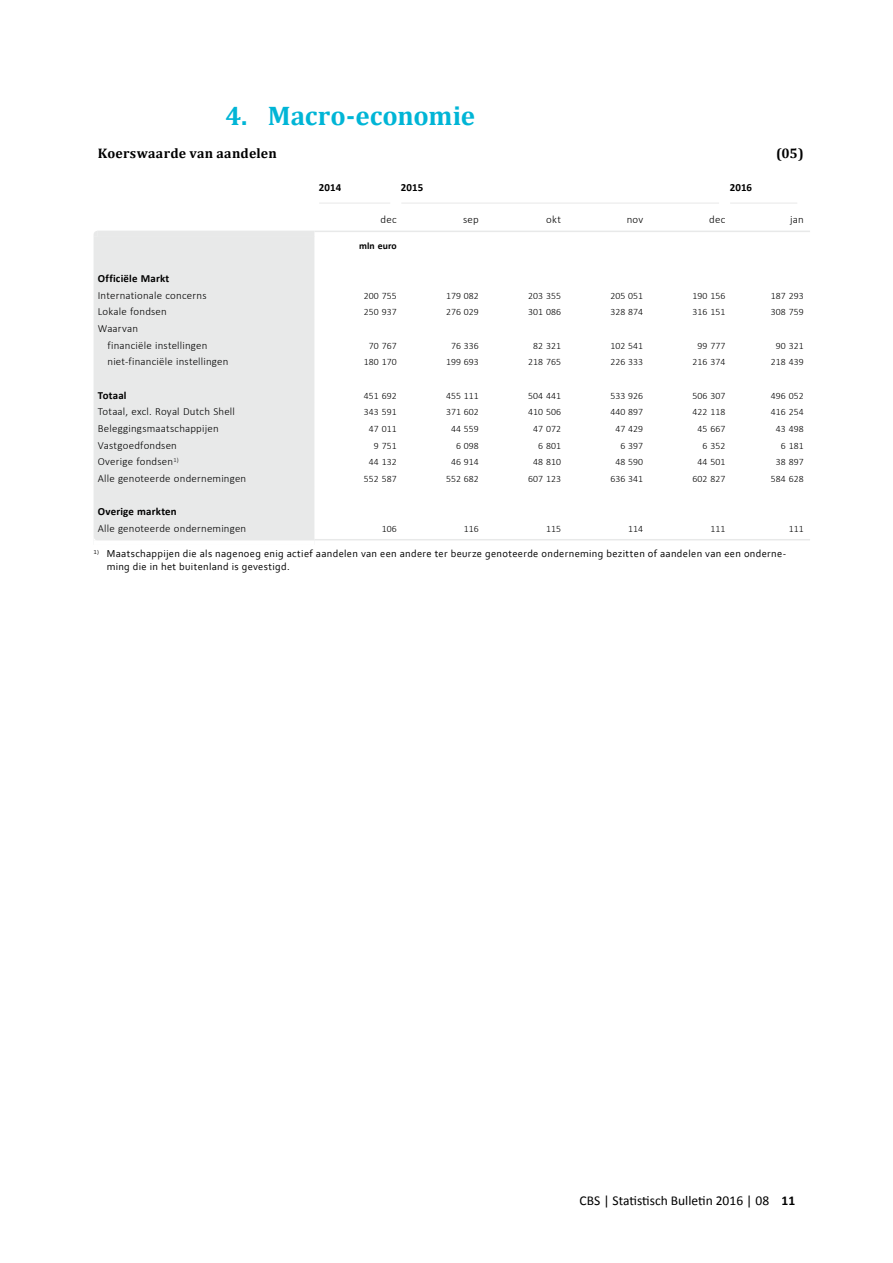
<style>
.page{position:relative;width:893px;height:1263px;background:#fff}
.page>*{position:absolute;margin:0;border:0;box-sizing:border-box;transform-origin:0 0}
.t1{font:700 27px "Cambria";color:#00b5d6}
.t2{font:700 13.8px "Cambria";letter-spacing:.02em;color:#000}
.t3{font:13.5px "Calibri";color:#000}
.t4{font:300 10.8px/16.6px "Calibri";letter-spacing:.02em;color:#000}
.t5{font:700 10.8px "Calibri";letter-spacing:.015em;color:#000}
.t6{font:10.5px/12.6px "Corbel";letter-spacing:.03em;color:#000}
.t7{font:300 9.75px "Calibri";letter-spacing:.005em;color:#000}
.t8{font:700 9.75px "Calibri";letter-spacing:.005em;color:#000}
.s1{font-weight:700}
</style>
<div class="page">
<div style="left:94px;top:236px;width:220px;height:304px;background:#e8e9e9"></div>
<hr style="left:319px;top:203px;width:71px;height:1px;background:#e8e9e9">
<hr style="left:401px;top:203px;width:318px;height:1px;background:#e8e9e9">
<hr style="left:730px;top:203px;width:67px;height:1px;background:#e8e9e9">
<div style="left:98px;top:231px;width:216px;height:6px;background:#e8e9e9"></div>
<svg style="left:94px;top:231px;width:4px;height:5px"></svg>
<hr style="left:314px;top:231px;width:496px;height:1px;background:#e8e9e9">
<svg style="left:94px;top:536px;width:4px;height:4px"></svg>
<hr style="left:314px;top:539px;width:496px;height:1px;background:#e8e9e9">
<h1 class="t1" style="left:225px;top:97px;width:251px">4. Macro-economie</h1>
<h2 class="t2" style="left:98px;top:144px;width:180px">Koerswaarde van aandelen</h2>
<h2 class="t2" style="left:776px;top:144px;width:29px">(05)</h2>
<p class="t5" style="left:319px;top:180px;width:24px">2014</p>
<p class="t5" style="left:401px;top:180px;width:24px">2015</p>
<p class="t5" style="left:730px;top:180px;width:24px">2016</p>
<p class="t4" style="left:380px;top:211px;width:18px">dec</p>
<p class="t4" style="left:463px;top:211px;width:17px">sep</p>
<p class="t4" style="left:546px;top:211px;width:16px">okt</p>
<p class="t4" style="left:627px;top:211px;width:18px">nov</p>
<p class="t4" style="left:709px;top:211px;width:18px">dec</p>
<p class="t4" style="left:790px;top:211px;width:15px">jan</p>
<p class="t8" style="left:359px;top:239px;width:39px">mln euro</p>
<p class="t5" style="left:98px;top:271px;width:73px">Officiële Markt</p>
<p class="t4" style="left:98px;top:286px;width:110px">Internationale concerns</p>
<p class="t7" style="left:364px;top:289px;width:34px">200 755</p>
<p class="t7" style="left:446px;top:289px;width:34px">179 082</p>
<p class="t7" style="left:528px;top:289px;width:34px">203 355</p>
<p class="t7" style="left:610px;top:289px;width:34px">205 051</p>
<p class="t7" style="left:693px;top:289px;width:34px">190 156</p>
<p class="t7" style="left:771px;top:289px;width:34px">187 293</p>
<p class="t4" style="left:98px;top:303px;width:71px">Lokale fondsen</p>
<p class="t7" style="left:364px;top:306px;width:34px">250 937</p>
<p class="t7" style="left:446px;top:306px;width:34px">276 029</p>
<p class="t7" style="left:528px;top:306px;width:34px">301 086</p>
<p class="t7" style="left:610px;top:306px;width:34px">328 874</p>
<p class="t7" style="left:693px;top:306px;width:34px">316 151</p>
<p class="t7" style="left:771px;top:306px;width:34px">308 759</p>
<p class="t4" style="left:108px;top:319px;width:101px;text-indent:-10px">Waarvan<br>financiële instellingen</p>
<p class="t7" style="left:369px;top:339px;width:29px">70 767</p>
<p class="t7" style="left:451px;top:339px;width:29px">76 336</p>
<p class="t7" style="left:533px;top:339px;width:29px">82 321</p>
<p class="t7" style="left:610px;top:339px;width:34px">102 541</p>
<p class="t7" style="left:698px;top:339px;width:29px">99 777</p>
<p class="t7" style="left:776px;top:339px;width:29px">90 321</p>
<p class="t4" style="left:108px;top:353px;width:122px">niet-financiële instellingen</p>
<p class="t7" style="left:364px;top:356px;width:34px">180 170</p>
<p class="t7" style="left:446px;top:356px;width:34px">199 693</p>
<p class="t7" style="left:528px;top:356px;width:34px">218 765</p>
<p class="t7" style="left:610px;top:356px;width:34px">226 333</p>
<p class="t7" style="left:693px;top:356px;width:34px">216 374</p>
<p class="t7" style="left:771px;top:356px;width:34px">218 439</p>
<p class="t5" style="left:98px;top:388px;width:30px">Totaal</p>
<p class="t7" style="left:364px;top:389px;width:34px">451 692</p>
<p class="t7" style="left:446px;top:389px;width:34px">455 111</p>
<p class="t7" style="left:528px;top:389px;width:34px">504 441</p>
<p class="t7" style="left:610px;top:389px;width:34px">533 926</p>
<p class="t7" style="left:693px;top:389px;width:34px">506 307</p>
<p class="t7" style="left:771px;top:389px;width:34px">496 052</p>
<p class="t4" style="left:98px;top:403px;width:139px">Totaal, excl. Royal Dutch Shell</p>
<p class="t7" style="left:364px;top:406px;width:34px">343 591</p>
<p class="t7" style="left:446px;top:406px;width:34px">371 602</p>
<p class="t7" style="left:528px;top:406px;width:34px">410 506</p>
<p class="t7" style="left:610px;top:406px;width:34px">440 897</p>
<p class="t7" style="left:693px;top:406px;width:34px">422 118</p>
<p class="t7" style="left:771px;top:406px;width:34px">416 254</p>
<p class="t4" style="left:98px;top:419px;width:122px">Beleggingsmaatschappijen</p>
<p class="t7" style="left:369px;top:423px;width:29px">47 011</p>
<p class="t7" style="left:451px;top:423px;width:29px">44 559</p>
<p class="t7" style="left:533px;top:423px;width:29px">47 072</p>
<p class="t7" style="left:615px;top:423px;width:29px">47 429</p>
<p class="t7" style="left:698px;top:423px;width:29px">45 667</p>
<p class="t7" style="left:776px;top:423px;width:29px">43 498</p>
<p class="t4" style="left:98px;top:436px;width:81px">Vastgoedfondsen</p>
<p class="t7" style="left:374px;top:439px;width:24px">9 751</p>
<p class="t7" style="left:456px;top:439px;width:24px">6 098</p>
<p class="t7" style="left:538px;top:439px;width:24px">6 801</p>
<p class="t7" style="left:620px;top:439px;width:24px">6 397</p>
<p class="t7" style="left:703px;top:439px;width:24px">6 352</p>
<p class="t7" style="left:781px;top:439px;width:24px">6 181</p>
<p class="t4" style="left:98px;top:453px;width:82px">Overige fondsen<sup>1)</sup></p>
<p class="t7" style="left:369px;top:456px;width:29px">44 132</p>
<p class="t7" style="left:451px;top:456px;width:29px">46 914</p>
<p class="t7" style="left:533px;top:456px;width:29px">48 810</p>
<p class="t7" style="left:615px;top:456px;width:29px">48 590</p>
<p class="t7" style="left:698px;top:456px;width:29px">44 501</p>
<p class="t7" style="left:776px;top:456px;width:29px">38 897</p>
<p class="t4" style="left:98px;top:469px;width:150px">Alle genoteerde ondernemingen</p>
<p class="t7" style="left:364px;top:473px;width:34px">552 587</p>
<p class="t7" style="left:446px;top:473px;width:34px">552 682</p>
<p class="t7" style="left:528px;top:473px;width:34px">607 123</p>
<p class="t7" style="left:610px;top:473px;width:34px">636 341</p>
<p class="t7" style="left:693px;top:473px;width:34px">602 827</p>
<p class="t7" style="left:771px;top:473px;width:34px">584 628</p>
<p class="t5" style="left:98px;top:505px;width:81px">Overige markten</p>
<p class="t4" style="left:98px;top:519px;width:150px">Alle genoteerde ondernemingen</p>
<p class="t7" style="left:382px;top:523px;width:16px">106</p>
<p class="t7" style="left:464px;top:523px;width:16px">116</p>
<p class="t7" style="left:546px;top:523px;width:16px">115</p>
<p class="t7" style="left:628px;top:523px;width:16px">114</p>
<p class="t7" style="left:710px;top:523px;width:16px">111</p>
<p class="t7" style="left:789px;top:523px;width:16px">111</p>
<p class="t6" style="left:107px;top:547px;width:681px;text-indent:-13px"><sup>1)</sup> Maatschappijen die als nagenoeg enig actief aandelen van een andere ter beurze genoteerde onderneming bezitten of aandelen van een onderne&shy;ming die in het buitenland is gevestigd.</p>
<h3 class="t3" style="left:580px;top:1192px;width:217px">CBS | Statistisch Bulletin 2016 | 08 <span class="s1">11</span></h3>
</div>
